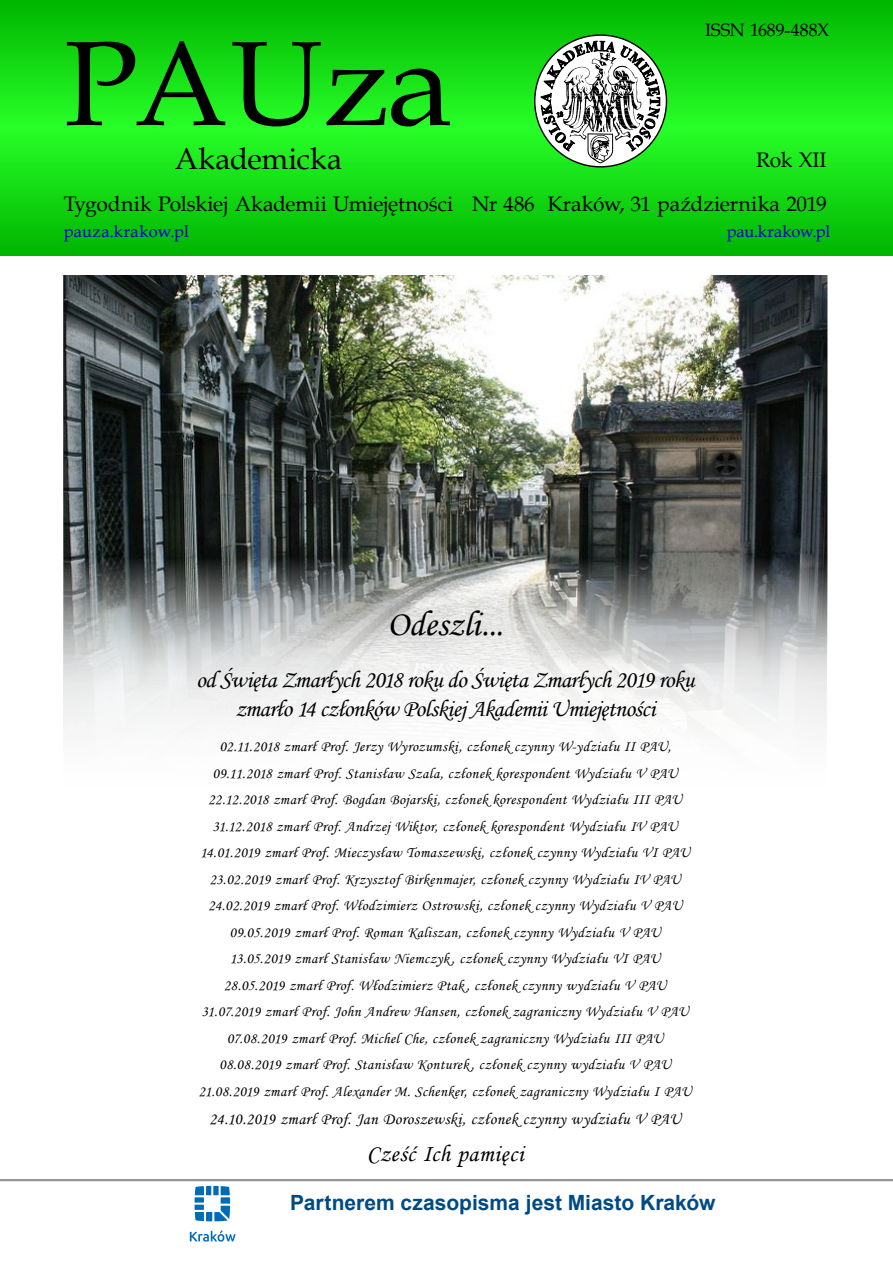
<style>
.page{position:relative;width:893px;height:1263px;background:#fff}
.page>*{position:absolute;margin:0;border:0;box-sizing:border-box;transform-origin:0 0}
.t1{font:120px "Book Antiqua";letter-spacing:-.01em;color:#000}
.t2{font:36px "Monotype Corsiva";letter-spacing:-.005em;color:#000}
.t3{font:30px "Book Antiqua";color:#000}
.t4{font:24px/28.8px "Monotype Corsiva";letter-spacing:-.02em;color:#000;text-align:center}
.t5{font:24px "Monotype Corsiva";letter-spacing:.015em;color:#000}
.t6{font:21px/44px "Book Antiqua";letter-spacing:-.005em;color:#000;text-align:right}
.t7{font:700 21px "Arial";color:#004a83}
.t8{font:18px "Book Antiqua";letter-spacing:-.005em;color:#000}
.t9{font:16.5px "Monotype Corsiva";letter-spacing:.02em;color:#000}
.t10{font:16.5px "Book Antiqua";letter-spacing:.005em;color:#0000c8}
.t11{font:15px/26.5px "Monotype Corsiva";letter-spacing:.025em;color:#000;text-align:center}
</style>
<div class="page">
<svg style="left:0;top:0;width:893px;height:255px;background:#13d813"></svg>
<svg style="left:535px;top:35px;width:131px;height:132px"></svg>
<svg style="left:540px;top:32px;width:120px;height:131px"></svg>
<hr style="left:0;top:1179px;width:893px;height:2px;background:#939598">
<svg style="left:195px;top:1186px;width:35px;height:35px"></svg>
<svg style="left:190px;top:1230px;width:46px;height:11px"></svg>
<img style="left:64px;top:275px;width:763px;height:414px">
<h1 class="t1" style="left:64px;top:1px;width:390px">PAUza</h1>
<h3 class="t3" style="left:175px;top:138px;width:169px">Akademicka</h3>
<h3 class="t6" style="left:64px;top:182px;width:472px">Tygodnik Polskiej Akademii Umiejętności Nr 486</h3>
<p class="t8" style="left:705px;top:18px;width:126px">ISSN 1689-488X</p>
<h3 class="t6" style="left:547px;top:138px;width:281px">Rok XII<br>Kraków, 31 października 2019</h3>
<p class="t10" style="left:64px;top:220px;width:127px">pauza.krakow.pl</p>
<p class="t10" style="left:727px;top:219px;width:105px">pau.krakow.pl</p>
<h2 class="t2" style="left:387px;top:602px;width:118px">Odeszli...</h2>
<h3 class="t4" style="left:196px;top:666px;width:500px">od Święta Zmarłych 2018 roku do Święta Zmarłych 2019 roku zmarło 14 członków Polskiej Akademii Umiejętności</h3>
<p class="t11" style="left:198px;top:733px;width:495px">02.11.2018 zmarł Prof. Jerzy Wyrozumski, członek czynny W-ydziału II PAU, 09.11.2018 zmarł Prof. Stanisław Szala, członek korespondent Wydziału V PAU 22.12.2018 zmarł Prof. Bogdan Bojarski, członek korespondent Wydziału III PAU 31.12.2018 zmarł Prof. Andrzej Wiktor, członek korespondent Wydziału IV PAU 14.01.2019 zmarł Prof. Mieczysław Tomaszewski, członek czynny Wydziału VI PAU 23.02.2019 zmarł Prof. Krzysztof Birkenmajer, członek czynny Wydziału IV PAU 24.02.2019 zmarł Prof. Włodzimierz Ostrowski, członek czynny Wydziału V PAU 09.05.2019 zmarł Prof. Roman Kaliszan, członek czynny Wydziału V PAU 13.05.2019 zmarł Stanisław Niemczyk , członek czynny Wydziału VI PAU 28.05.2019 zmarł Prof. Włodzimierz Ptak , członek czynny wydziału V PAU 31.07.2019 zmarł Prof. John Andrew Hansen, członek zagraniczny Wydziału V PAU 07.08.2019 zmarł Prof. Michel Che, członek zagraniczny Wydziału III PAU 08.08.2019 zmarł Prof. Stanisław Konturek , członek czynny wydziału V PAU 21.08.2019 zmarł Prof. Alexander M. Schenker, członek zagraniczny Wydziału I PAU</p>
<p class="t9" style="left:209px;top:1109px;width:474px">24.10.2019 zmarł Prof. Jan Doroszewski, członek czynny wydziału V PAU</p>
<h3 class="t5" style="left:367px;top:1139px;width:158px">Cześć Ich pamięci</h3>
<h3 class="t7" style="left:290px;top:1188px;width:427px">Partnerem czasopisma jest Miasto Kraków</h3>
</div>
